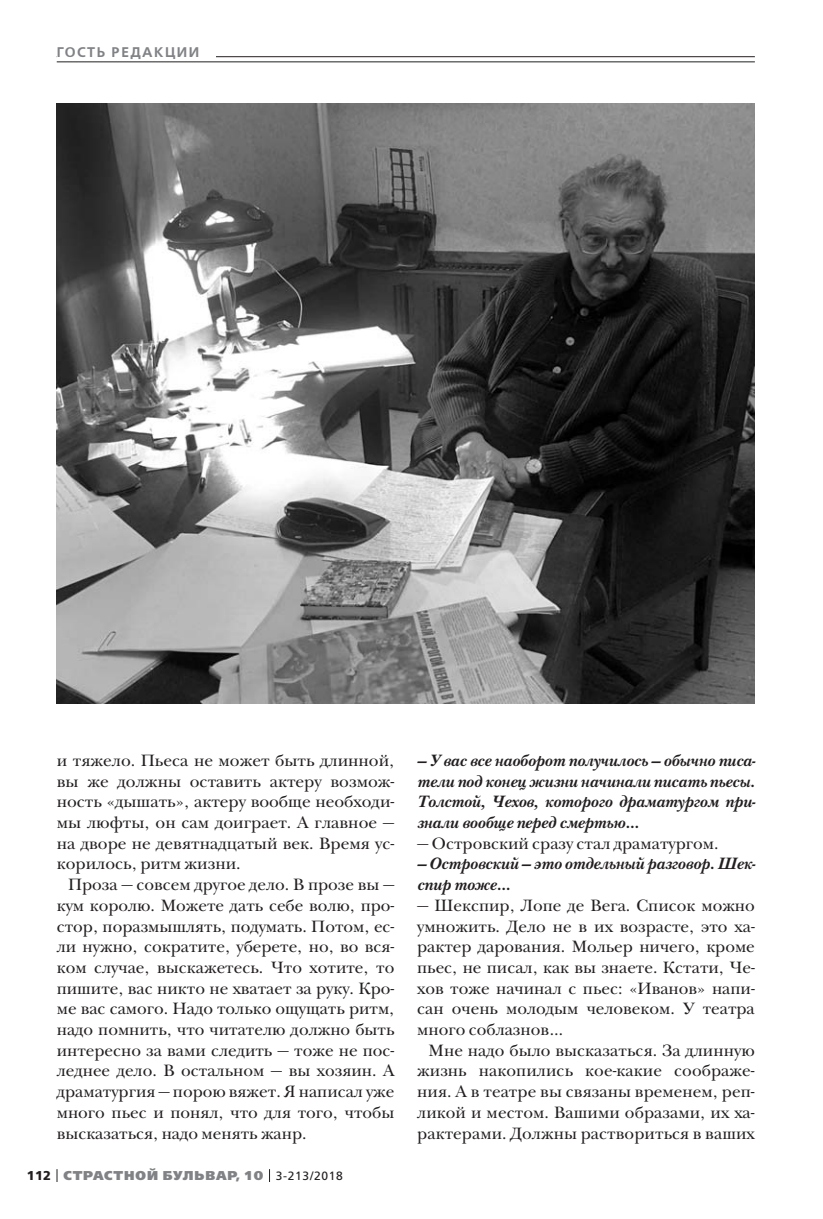
<style>
.page{position:relative;width:823px;height:1219px;background:#fff}
.page>*{position:absolute;margin:0;border:0;box-sizing:border-box;transform-origin:0 0}
.t1{font:17px/20.6px "New Baskerville ITC";color:#231f20;text-align:justify}
.t2{font:italic 700 17px/20.6px "New Baskerville ITC";color:#231f20;text-align:justify}
.t3{font:600 14px "Free Set";letter-spacing:.11em;color:#808285}
.t4{font:800 12.8px "Free Set";letter-spacing:.07em;color:#808285}
.s1{font-weight:700;color:#231f20}
.s2{font-weight:400;font-size:12px;color:#231f20}
</style>
<div class="page">
<svg style="left:57px;top:1169px;width:1px;height:13px"></svg>
<svg style="left:269px;top:1169px;width:1px;height:13px"></svg>
<hr style="left:57px;top:56px;width:697px;height:1px;background:#231f20">
<div style="left:57px;top:41px;width:158px;height:21px;background:#fff"></div>
<hr style="left:57px;top:62px;width:697px;height:1px;background:#231f20">
<img style="left:57px;top:103px;width:697px;height:601px">
<p class="t3" style="left:57px;top:45px;width:144px">ГОСТЬ РЕДАКЦИИ</p>
<p class="t1" style="left:57px;top:752px;width:339px">и тяжело. Пьеса не может быть длинной, вы же должны оставить актеру возмож&shy;ность «дышать», актеру вообще необходи&shy;мы люфты, он сам доиграет. А главное — на дворе не девятнадцатый век. Время ус&shy;корилось, ритм жизни.</p>
<p class="t1" style="left:57px;top:876px;width:339px;text-indent:11px">Проза — совсем другое дело. В прозе вы — кум королю. Можете дать себе волю, про&shy;стор, поразмышлять, подумать. Потом, ес&shy;ли нужно, сократите, уберете, но, во вся&shy;ком случае, выскажетесь. Что хотите, то пишите, вас никто не хватает за руку. Кро&shy;ме вас самого. Надо только ощущать ритм, надо помнить, что читателю должно быть интересно за вами следить — тоже не пос&shy;леднее дело. В остальном — вы хозяин. А драматургия — порою вяжет. Я написал уже много пьес и понял, что для того, чтобы высказаться, надо менять жанр.</p>
<p class="t4" style="left:27px;top:1169px;width:317px"><span class="s1">112</span> СТРАСТНОЙ БУЛЬВАР, 10 <span class="s2">3-213/2018</span></p>
<p class="t2" style="left:417px;top:752px;width:340px">— У вас все наоборот получилось — обычно писа&shy;тели под конец жизни начинали писать пьесы.<br>Толстой, Чехов, которого драматургом при&shy;знали вообще перед смертью…</p>
<p class="t1" style="left:417px;top:834px;width:303px">— Островский сразу стал драматургом.</p>
<p class="t2" style="left:417px;top:855px;width:340px">— Островский — это отдельный разговор. Шек&shy;спир тоже…</p>
<p class="t1" style="left:417px;top:897px;width:339px">— Шекспир, Лопе де Вега. Список можно умножить. Дело не в их возрасте, это ха&shy;рактер дарования. Мольер ничего, кроме пьес, не писал, как вы знаете. Кстати, Че&shy;хов тоже начинал с пьес: «Иванов» напи&shy;сан очень молодым человеком. У театра много соблазнов…</p>
<p class="t1" style="left:417px;top:1041px;width:339px;text-indent:11px">Мне надо было высказаться. За длинную жизнь накопились кое-какие соображе&shy;ния. А в театре вы связаны временем, реп&shy;ликой и местом. Вашими образами, их ха&shy;рактерами. Должны раствориться в ваших</p>
</div>
